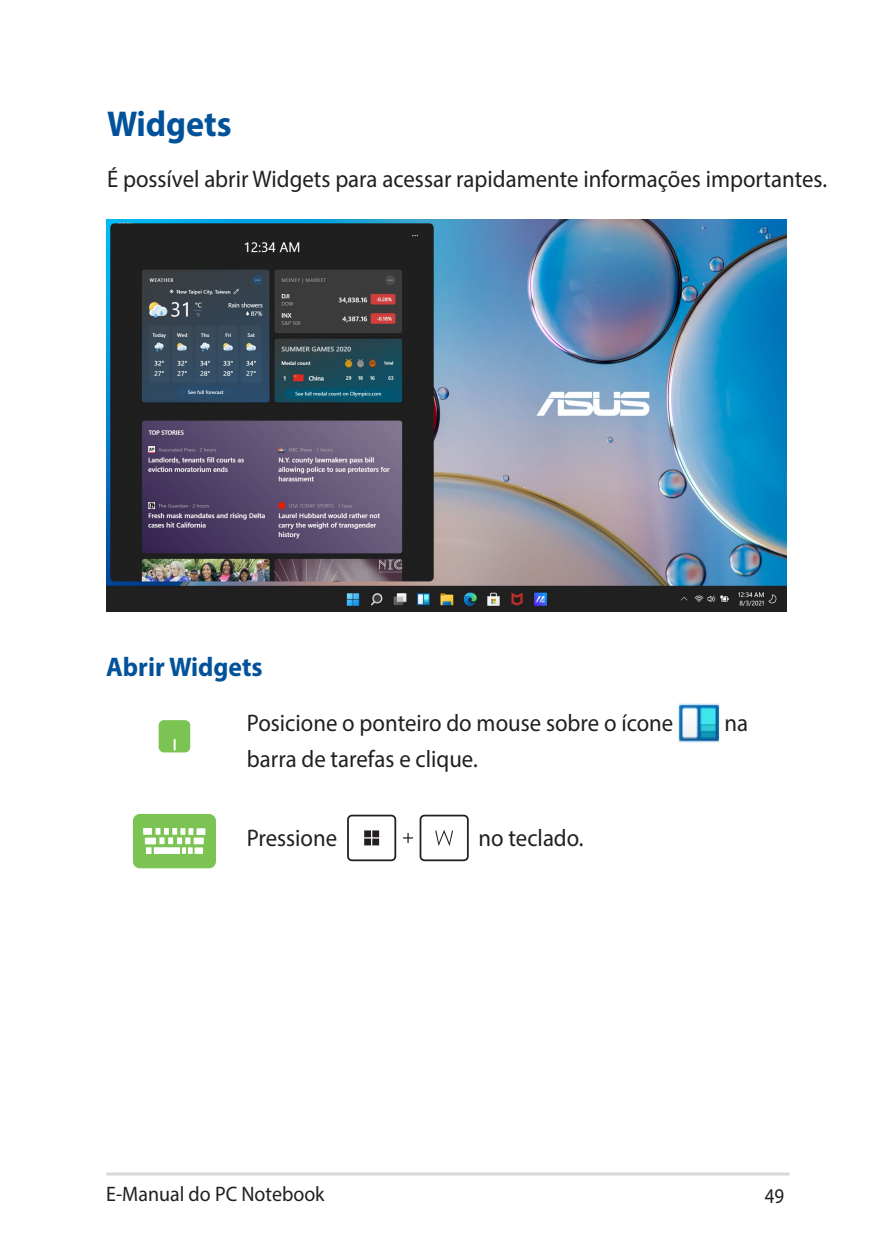
<style>
.page{position:relative;width:893px;height:1259px;background:#fff}
.page>*{position:absolute;margin:0;border:0;box-sizing:border-box;transform-origin:0 0}
.t1{font:700 36px "Myriad Pro";color:#01529a;scale:.95 1}
.t2{font:700 27px "Myriad Pro";color:#01529a;scale:.95 1}
.t3{font:24px "Myriad Pro";color:#231f20;scale:.95 1}
.t4{font:21px "Myriad Pro";color:#231f20;scale:.95 1}
.t5{font:21px "Myriad Pro";color:#231f20;scale:.9 1}
</style>
<div class="page">
<hr style="left:106px;top:1172px;width:683px;height:3px;background:#d8d8d8">
<img style="left:106px;top:219px;width:681px;height:393px">
<div style="left:159px;top:720px;width:31px;height:32px;background:#7bc352;border-radius:5px"></div>
<svg style="left:174px;top:739px;width:2px;height:11px"></svg>
<img style="left:678px;top:703px;width:41px;height:39px">
<div style="left:134px;top:815px;width:81px;height:52px;background:#7bc352;border-radius:6px"></div>
<div style="left:133px;top:814px;width:83px;height:54px;border:2px solid #7bc352;border-radius:6px"></div>
<div style="left:197px;top:828px;width:8px;height:7px;background:#fff"></div>
<div style="left:145px;top:837px;width:11px;height:7px;background:#fff"></div>
<div style="left:146px;top:847px;width:6px;height:7px;background:#fff"></div>
<div style="left:154px;top:847px;width:26px;height:7px;background:#fff"></div>
<div style="left:194px;top:837px;width:10px;height:7px;background:#fff"></div>
<svg style="left:156px;top:828px;width:37px;height:26px"></svg>
<div style="left:195px;top:847px;width:8px;height:7px;background:#fff"></div>
<div style="left:143px;top:828px;width:9px;height:6px;background:#fff"></div>
<div style="left:420px;top:814px;width:49px;height:47px;border:2px solid #231f20;border-radius:4px"></div>
<svg style="left:403px;top:833px;width:10px;height:10px"></svg>
<div style="left:347px;top:814px;width:49px;height:47px;border:2px solid #231f20;border-radius:4px"></div>
<svg style="left:435px;top:830px;width:18px;height:16px"></svg>
<div style="left:364px;top:838px;width:7px;height:7px;background:#231f20"></div>
<div style="left:372px;top:830px;width:7px;height:7px;background:#231f20"></div>
<div style="left:364px;top:830px;width:7px;height:7px;background:#231f20"></div>
<div style="left:372px;top:838px;width:7px;height:7px;background:#231f20"></div>
<h1 class="t1" style="left:107px;top:101px;width:133px">Widgets</h1>
<p class="t3" style="left:107px;top:164px;width:759px">É possível abrir Widgets para acessar rapidamente informações importantes.</p>
<p class="t2" style="left:106px;top:649px;width:166px">Abrir Widgets</p>
<p class="t3" style="left:247px;top:708px;width:450px">Posicione o ponteiro do mouse sobre o ícone</p>
<p class="t3" style="left:724px;top:708px;width:26px">na</p>
<p class="t3" style="left:247px;top:744px;width:245px">barra de tarefas e clique.</p>
<p class="t3" style="left:247px;top:823px;width:97px">Pressione</p>
<p class="t3" style="left:479px;top:823px;width:112px">no teclado.</p>
<p class="t4" style="left:106px;top:1180px;width:231px">E-Manual do PC Notebook</p>
<p class="t5" style="left:765px;top:1182px;width:23px">49</p>
</div>
